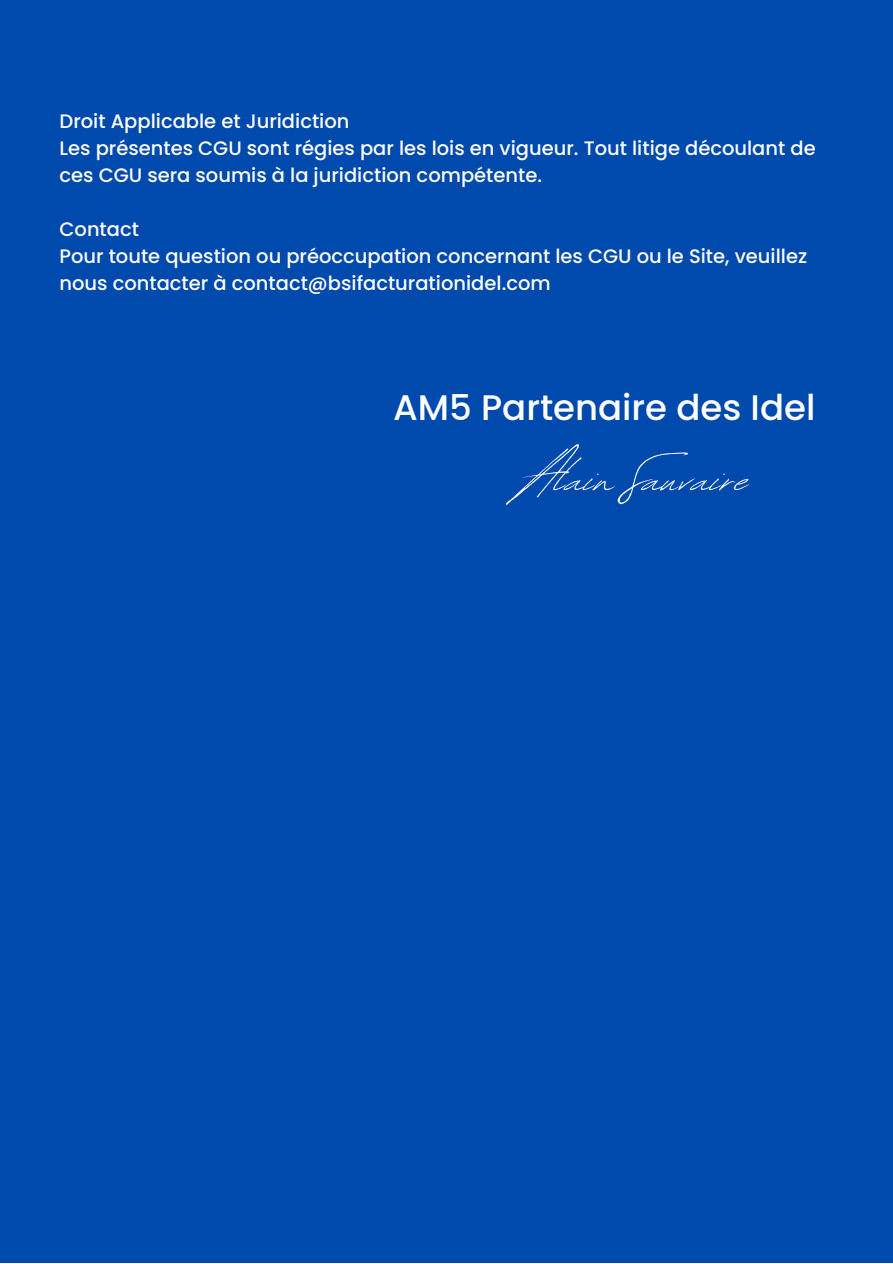
<style>
.page{position:relative;width:893px;height:1264px;background:#fff}
.page>*{position:absolute;margin:0;border:0;box-sizing:border-box;transform-origin:0 0}
.t1{font:64.95px "Revive 80 Signature";color:#fdfdfe}
.t2{font:500 35.55px "Poppins";color:#fdfdfe}
.t3{font:500 19.5px/27px "Poppins";color:#fdfdfe}
</style>
<div class="page">
<div style="left:0;top:0;width:892px;height:1262px;background:#0049ad"></div>
<p class="t3" style="left:59px;top:108px;width:291px">Droit Applicable et Juridiction</p>
<p class="t3" style="left:59px;top:135px;width:757px">Les présentes CGU sont régies par les lois en vigueur. Tout litige découlant de ces CGU sera soumis à la juridiction compétente.</p>
<p class="t3" style="left:59px;top:216px;width:81px">Contact</p>
<p class="t3" style="left:59px;top:243px;width:749px">Pour toute question ou préoccupation concernant les CGU ou le Site, veuillez nous contacter à contact@bsifacturationidel.com</p>
<p class="t2" style="left:393px;top:383px;width:423px">AM5 Partenaire des Idel</p>
<p class="t1" style="left:519px;top:429px;width:231px">Alain Sauvaire</p>
</div>
